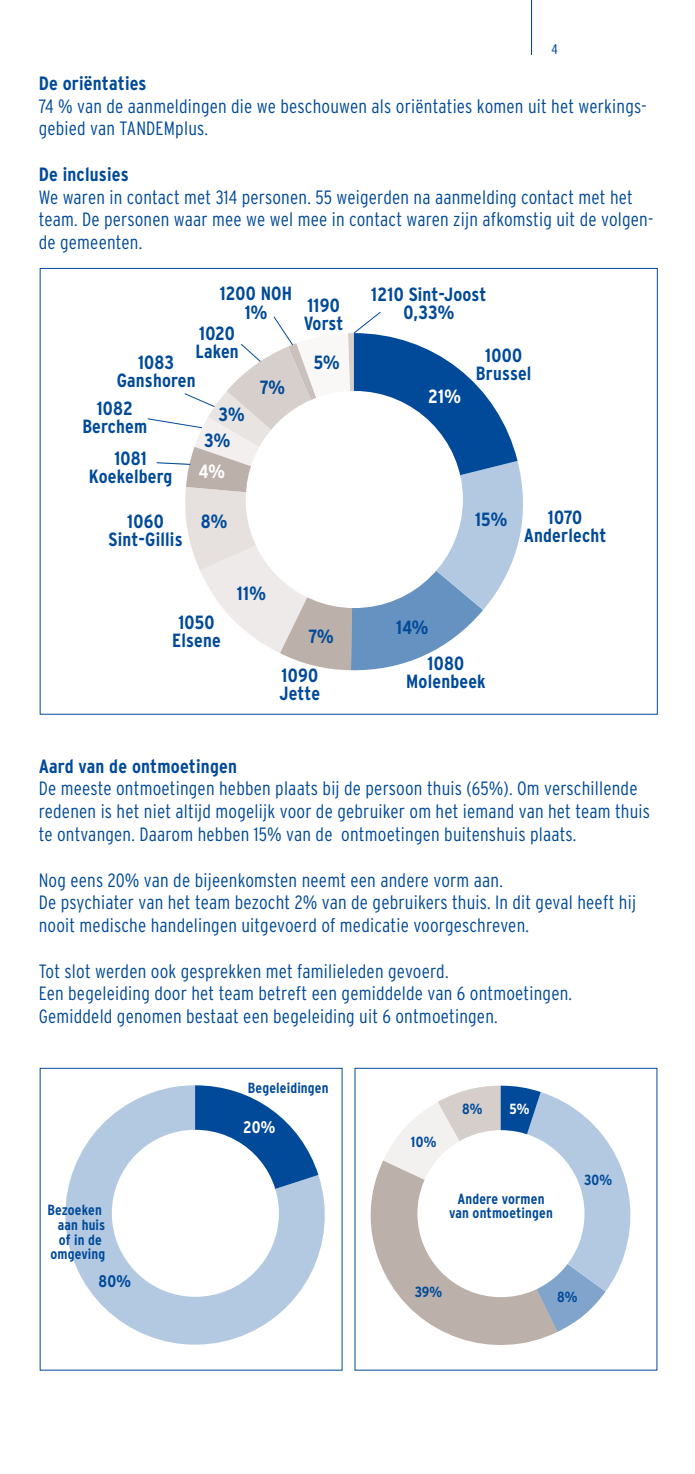
<style>
.page{position:relative;width:695px;height:1474px;background:#fff}
.page>*{position:absolute;margin:0;border:0;box-sizing:border-box;transform-origin:0 0}
.t1{font:300 19.25px/22.8px "Interstate Condensed";letter-spacing:.01em;color:#004a99}
.t2{font:700 19.25px "Interstate Condensed";letter-spacing:.01em;color:#004a99}
.t3{font:700 19.07px/18.2px "Interstate Condensed";letter-spacing:.01em;color:#004a99;text-align:center}
.t4{font:700 19.07px "Interstate Condensed";color:#fff}
.t5{font:700 16.8px "Interstate Condensed";color:#fff}
.t6{font:700 16.8px "Interstate Condensed";color:#004a99}
.t7{font:700 14.7px/14.7px "Interstate Condensed";letter-spacing:.01em;color:#004a99;text-align:right}
.t8{font:700 14.7px "Interstate Condensed";color:#fff}
.t9{font:300 14px "Interstate Condensed";color:#004a99}
.s1{font-family:"Dax OT";color:#80a5cc}
</style>
<div class="page">
<hr style="left:531px;top:0;width:1px;height:55px;background:#004a99">
<svg style="left:147px;top:311px;width:376px;height:359px"></svg>
<div style="left:246px;top:391px;width:217px;height:217px;background:#fff;border-radius:50%"></div>
<svg style="left:65px;top:1085px;width:260px;height:260px;fill:#b3c9e1"></svg>
<svg style="left:195px;top:1085px;width:123px;height:129px"></svg>
<div style="left:112px;top:1129px;width:167px;height:167px;background:#fff;border-radius:50%"></div>
<svg style="left:370px;top:1085px;width:261px;height:260px"></svg>
<div style="left:417px;top:1130px;width:167px;height:167px;background:#fff;border-radius:50%"></div>
<p class="t9" style="left:551px;top:41px;width:8px">4<span class="s1">1</span></p>
<p class="t2" style="left:39px;top:72px;width:109px">De oriëntaties</p>
<p class="t1" style="left:39px;top:94px;width:609px">74 % van de aanmeldingen die we beschouwen als oriëntaties komen uit het werkings&shy;gebied van TANDEMplus.</p>
<p class="t2" style="left:39px;top:163px;width:91px">De inclusies</p>
<p class="t1" style="left:39px;top:185px;width:616px">We waren in contact met 314 personen. 55 weigerden na aanmelding contact met het team. De personen waar mee we wel mee in contact waren zijn afkomstig uit de volgen&shy;de gemeenten.</p>
<p class="t3" style="left:220px;top:284px;width:74px">1200 NOH<br>1%</p>
<p class="t3" style="left:371px;top:285px;width:117px">1210 Sint-Joost<br>0,33%</p>
<p class="t3" style="left:303px;top:296px;width:41px;text-align:left">1190<br>Vorst</p>
<p class="t3" style="left:195px;top:323px;width:45px;text-align:left">1020<br>Laken</p>
<p class="t3" style="left:476px;top:346px;width:57px">1000<br>Brussel</p>
<p class="t3" style="left:314px;top:353px;width:27px">5%</p>
<p class="t3" style="left:117px;top:353px;width:80px">1083<br>Ganshoren</p>
<p class="t3" style="left:260px;top:378px;width:27px">7%</p>
<p class="t4" style="left:428px;top:386px;width:34px">21%</p>
<p class="t3" style="left:82px;top:399px;width:66px">1082<br>Berchem</p>
<p class="t3" style="left:218px;top:405px;width:28px">3%</p>
<p class="t3" style="left:204px;top:431px;width:28px">3%</p>
<p class="t3" style="left:89px;top:448px;width:85px">1081<br>Koekelberg</p>
<p class="t3" style="left:109px;top:512px;width:75px">1060<br>Sint-Gillis</p>
<p class="t4" style="left:199px;top:461px;width:28px">4%</p>
<p class="t3" style="left:201px;top:512px;width:28px">8%</p>
<p class="t3" style="left:172px;top:613px;width:50px">1050<br>Elsene</p>
<p class="t3" style="left:237px;top:584px;width:30px">11%</p>
<p class="t3" style="left:308px;top:627px;width:27px">7%</p>
<p class="t3" style="left:279px;top:666px;width:42px;text-align:left">1090<br>Jette</p>
<p class="t3" style="left:475px;top:510px;width:34px">15%</p>
<p class="t3" style="left:523px;top:508px;width:84px">1070<br>Anderlecht</p>
<p class="t3" style="left:396px;top:618px;width:34px">14%</p>
<p class="t3" style="left:406px;top:653px;width:81px">1080<br>Molenbeek</p>
<p class="t2" style="left:39px;top:755px;width:200px">Aard van de ontmoetingen</p>
<p class="t1" style="left:39px;top:777px;width:612px">De meeste ontmoetingen hebben plaats bij de persoon thuis (65%). Om verschillende redenen is het niet altijd mogelijk voor de gebruiker om het iemand van het team thuis te ontvangen. Daarom hebben 15% van de ontmoetingen buitenshuis plaats.</p>
<p class="t1" style="left:39px;top:868px;width:599px">Nog eens 20% van de bijeenkomsten neemt een andere vorm aan.<br>De psychiater van het team bezocht 2% van de gebruikers thuis. In dit geval heeft hij nooit medische handelingen uitgevoerd of medicatie voorgeschreven.</p>
<p class="t1" style="left:39px;top:959px;width:535px">Tot slot werden ook gesprekken met familieleden gevoerd.<br>Een begeleiding door het team betreft een gemiddelde van 6 ontmoetingen.<br>Gemiddeld genomen bestaat een begeleiding uit 6 ontmoetingen.</p>
<p class="t7" style="left:47px;top:1202px;width:59px">Bezoeken aan huis of in de omgeving</p>
<p class="t6" style="left:98px;top:1271px;width:34px">80%</p>
<p class="t7" style="left:248px;top:1080px;width:82px">Begeleidingen</p>
<p class="t5" style="left:243px;top:1118px;width:33px">20%</p>
<p class="t7" style="left:411px;top:1134px;width:27px">10%</p>
<p class="t7" style="left:462px;top:1101px;width:22px">8%</p>
<p class="t8" style="left:509px;top:1100px;width:21px">5%</p>
<p class="t7" style="left:449px;top:1191px;width:105px;text-align:center">Andere vormen van ontmoetingen</p>
<p class="t7" style="left:584px;top:1172px;width:30px">30%</p>
<p class="t7" style="left:414px;top:1284px;width:29px">39%</p>
<p class="t7" style="left:557px;top:1289px;width:22px">8%</p>
</div>
